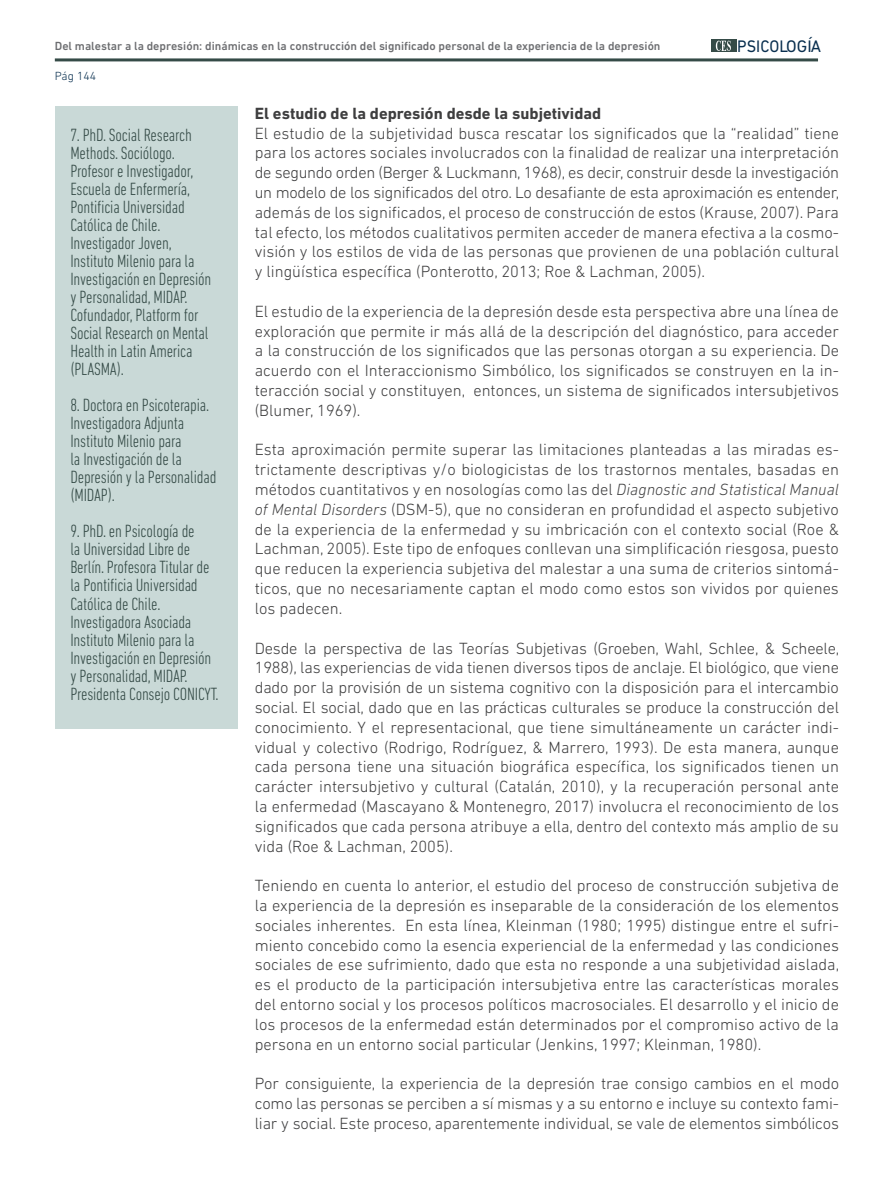
<style>
.page{position:relative;width:893px;height:1191px;background:#fff}
.page>*{position:absolute;margin:0;border:0;box-sizing:border-box;transform-origin:0 0}
.t1{font:300 condensed 18px/18px "DIN Next LT Pro";letter-spacing:-.01em;color:#354b47}
.t2{font:16.95px "DIN Next LT Pro";color:#092f4f;scale:.94 1}
.Body{font:300 16.5px/19.8px "DIN Next LT Pro";color:#3e3e3f;text-align:justify}
.Body-2{font:700 16.5px "DIN Next LT Pro";color:#3e3e3f}
.t3{font:500 12px "DIN Next LT Pro";color:#6c6d70}
.t4{font:300 12px "DIN Next LT Pro";color:#092f4f}
.s1{font-style:italic}
</style>
<div class="page">
<hr style="left:55px;top:58px;width:763px;height:3px;background:#354b47">
<div style="left:711px;top:39px;width:26px;height:13px;background:#354b47"></div>
<svg style="left:716px;top:41px;width:15px;height:10px"></svg>
<div style="left:55px;top:106px;width:183px;height:623px;background:#c9d9d7"></div>
<p class="t3" style="left:55px;top:39px;width:607px">Del malestar a la depresión: dinámicas en la construcción del significado personal de la experiencia de la depresión</p>
<p class="t4" style="left:55px;top:69px;width:43px">Pág 144</p>
<p class="t2" style="left:737px;top:36px;width:91px">PSICOLOGÍA</p>
<p class="t1" style="left:70px;top:126px;width:142px">7. PhD. Social Research<br>Methods. Sociólogo.<br>Profesor e Investigador,<br>Escuela de Enfermería,<br>Pontificia Universidad<br>Católica de Chile.<br>Investigador Joven,<br>Instituto Milenio para la<br>Investigación en Depresión y Personalidad, MIDAP.<br>Cofundador, Platform for<br>Social Research on Mental<br>Health in Latin America (PLASMA).</p>
<p class="t1" style="left:70px;top:396px;width:147px">8. Doctora en Psicoterapia.<br>Investigadora Adjunta<br>Instituto Milenio para<br>la Investigación de la<br>Depresión y la Personalidad (MIDAP).</p>
<p class="t1" style="left:70px;top:522px;width:150px">9. PhD. en Psicología de<br>la Universidad Libre de<br>Berlín. Profesora Titular de la Pontificia Universidad<br>Católica de Chile.<br>Investigadora Asociada<br>Instituto Milenio para la<br>Investigación en Depresión y Personalidad, MIDAP.<br>Presidenta Consejo CONICYT.</p>
<p class="Body-2" style="left:255px;top:103px;width:348px">El estudio de la depresión desde la subjetividad</p>
<p class="Body" style="left:255px;top:123px;width:586px">El estudio de la subjetividad busca rescatar los significados que la “realidad” tiene para los actores sociales involucrados con la finalidad de realizar una interpretación de segundo orden (Berger &amp; Luckmann, 1968), es decir, construir desde la investigación un modelo de los significados del otro. Lo desafiante de esta aproximación es entender, además de los significados, el proceso de construcción de estos (Krause, 2007). Para tal efecto, los métodos cualitativos permiten acceder de manera efectiva a la cosmo&shy;visión y los estilos de vida de las personas que provienen de una población cultural y lingüística específica (Ponterotto, 2013; Roe &amp; Lachman, 2005).</p>
<p class="Body" style="left:255px;top:301px;width:586px">El estudio de la experiencia de la depresión desde esta perspectiva abre una línea de exploración que permite ir más allá de la descripción del diagnóstico, para acceder a la construcción de los significados que las personas otorgan a su experiencia. De acuerdo con el Interaccionismo Simbólico, los significados se construyen en la in&shy;teracción social y constituyen, entonces, un sistema de significados intersubjetivos (Blumer, 1969).</p>
<p class="Body" style="left:255px;top:440px;width:586px">Esta aproximación permite superar las limitaciones planteadas a las miradas es&shy;trictamente descriptivas y/o biologicistas de los trastornos mentales, basadas en métodos cuantitativos y en nosologías como las del <span class="s1">Diagnostic and Statistical Manual of Mental Disorders</span> (DSM-5), que no consideran en profundidad el aspecto subjetivo de la experiencia de la enfermedad y su imbricación con el contexto social (Roe &amp; Lachman, 2005). Este tipo de enfoques conllevan una simplificación riesgosa, puesto que reducen la experiencia subjetiva del malestar a una suma de criterios sintomá&shy;ticos, que no necesariamente captan el modo como estos son vividos por quienes los padecen.</p>
<p class="Body" style="left:255px;top:638px;width:586px">Desde la perspectiva de las Teorías Subjetivas (Groeben, Wahl, Schlee, &amp; Scheele, 1988), las experiencias de vida tienen diversos tipos de anclaje. El biológico, que viene dado por la provisión de un sistema cognitivo con la disposición para el intercambio social. El social, dado que en las prácticas culturales se produce la construcción del conocimiento. Y el representacional, que tiene simultáneamente un carácter indi&shy;vidual y colectivo (Rodrigo, Rodríguez, &amp; Marrero, 1993). De esta manera, aunque cada persona tiene una situación biográfica específica, los significados tienen un carácter intersubjetivo y cultural (Catalán, 2010), y la recuperación personal ante la enfermedad (Mascayano &amp; Montenegro, 2017) involucra el reconocimiento de los significados que cada persona atribuye a ella, dentro del contexto más amplio de su vida (Roe &amp; Lachman, 2005).</p>
<p class="Body" style="left:255px;top:875px;width:586px">Teniendo en cuenta lo anterior, el estudio del proceso de construcción subjetiva de la experiencia de la depresión es inseparable de la consideración de los elementos sociales inherentes. En esta línea, Kleinman (1980; 1995) distingue entre el sufri&shy;miento concebido como la esencia experiencial de la enfermedad y las condiciones sociales de ese sufrimiento, dado que esta no responde a una subjetividad aislada, es el producto de la participación intersubjetiva entre las características morales del entorno social y los procesos políticos macrosociales. El desarrollo y el inicio de los procesos de la enfermedad están determinados por el compromiso activo de la persona en un entorno social particular (Jenkins, 1997; Kleinman, 1980).</p>
<p class="Body" style="left:255px;top:1073px;width:586px">Por consiguiente, la experiencia de la depresión trae consigo cambios en el modo como las personas se perciben a sí mismas y a su entorno e incluye su contexto fami&shy;liar y social. Este proceso, aparentemente individual, se vale de elementos simbólicos</p>
</div>
